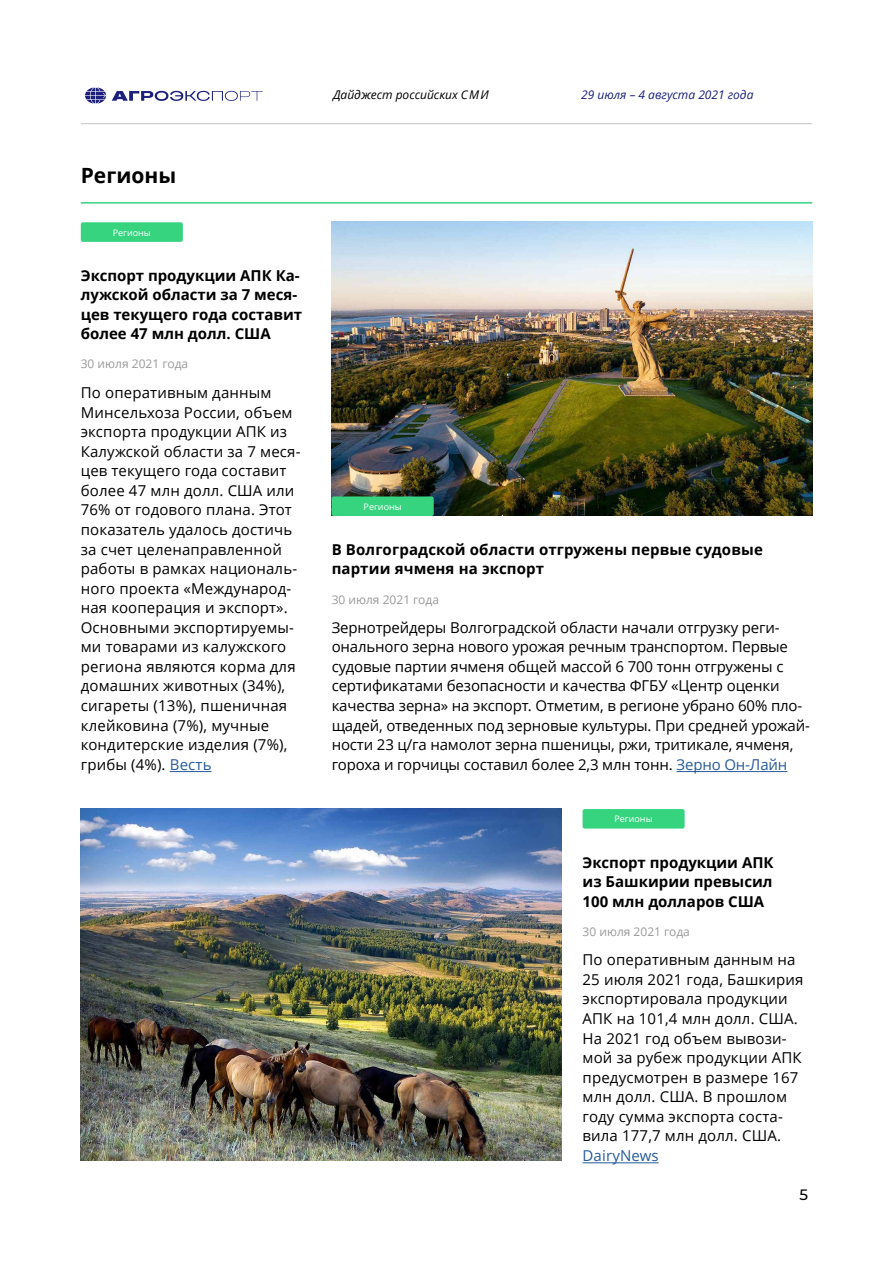
<style>
.page{position:relative;width:893px;height:1263px;background:#fff}
.page>*{position:absolute;margin:0;border:0;box-sizing:border-box;transform-origin:0 0}
.t1{font:700 21px "Open Sans";color:#000}
.t2{font:15px/19.5px "Open Sans";letter-spacing:.01em;color:#000}
.t3{font:15px/19.5px "Open Sans";letter-spacing:-.01em;color:#000}
.t4{font:700 15px/19.5px "Open Sans";color:#000}
.t5{font:15px "Open Sans";letter-spacing:.01em;color:#275b9b}
.t6{font:500 15px "Montserrat";color:#000}
.t7{font:12px "Open Sans";color:#999}
.t8{font:italic 12px "Open Sans";color:#1c217a}
.t9{font:italic 12px "Open Sans";color:#000}
.t10{font:9px "Open Sans";color:#fff}
.s1{color:#275b9b}
</style>
<div class="page">
<hr style="left:81px;top:123px;width:731px;height:1px;background:#c5c5c5">
<img style="left:332px;top:222px;width:480px;height:293px">
<hr style="left:81px;top:202px;width:731px;height:2px;background:#37d480">
<hr style="left:170px;top:771px;width:42px;height:1px;background:#275b9b">
<div style="left:81px;top:222px;width:102px;height:20px;background:#37d480;border-radius:2px"></div>
<hr style="left:676px;top:771px;width:111px;height:1px;background:#275b9b">
<div style="left:332px;top:496px;width:102px;height:20px;background:#37d480;border-radius:2px"></div>
<hr style="left:583px;top:1162px;width:76px;height:1px;background:#275b9b">
<div style="left:583px;top:809px;width:102px;height:19px;background:#37d480;border-radius:2px"></div>
<img style="left:81px;top:809px;width:480px;height:352px">
<svg style="left:112px;top:91px;width:151px;height:10px"></svg>
<svg style="left:85px;top:87px;width:21px;height:17px"></svg>
<h1 class="t1" style="left:81px;top:160px;width:97px">Регионы</h1>
<p class="t10" style="left:113px;top:226px;width:40px">Регионы</p>
<p class="t4" style="left:81px;top:265px;width:223px">Экспорт продукции АПК Ка&shy;лужской области за 7 меся&shy;цев текущего года составит более 47 млн долл. США</p>
<p class="t7" style="left:81px;top:355px;width:109px">30 июля 2021 года</p>
<p class="t2" style="left:81px;top:382px;width:221px">По оперативным данным<br>Минсельхоза России, объем экспорта продукции АПК из<br>Калужской области за 7 меся&shy;цев текущего года составит более 47 млн долл. США или<br>76% от годового плана. Этот показатель удалось достичь за счет целенаправленной работы в рамках националь&shy;ного проекта «Международ&shy;ная кооперация и экспорт».<br>Основными экспортируемы&shy;ми товарами из калужского региона являются корма для домашних животных (34%), сигареты (13%), пшеничная клейковина (7%), мучные кондитерские изделия (7%), грибы (4%). <span class="s1">Весть</span></p>
<p class="t9" style="left:333px;top:86px;width:157px">Дайджест российских СМИ</p>
<p class="t8" style="left:581px;top:86px;width:174px">29 июля – 4 августа 2021 года</p>
<p class="t10" style="left:364px;top:500px;width:40px">Регионы</p>
<p class="t4" style="left:332px;top:539px;width:433px">В Волгоградской области отгружены первые судовые партии ячменя на экспорт</p>
<p class="t7" style="left:332px;top:592px;width:109px">30 июля 2021 года</p>
<p class="t3" style="left:332px;top:617px;width:480px">Зернотрейдеры Волгоградской области начали отгрузку реги&shy;онального зерна нового урожая речным транспортом. Первые судовые партии ячменя общей массой 6 700 тонн отгружены с сертификатами безопасности и качества ФГБУ «Центр оценки качества зерна» на экспорт. Отметим, в регионе убрано 60% пло&shy;щадей, отведенных под зерновые культуры. При средней урожай&shy;ности 23 ц/га намолот зерна пшеницы, ржи, тритикале, ячменя, гороха и горчицы составил более 2,3 млн тонн. <span class="s1">Зерно Он-Лайн</span></p>
<p class="t10" style="left:614px;top:813px;width:40px">Регионы</p>
<p class="t4" style="left:583px;top:852px;width:193px;text-align:justify">Экспорт продукции АПК из Башкирии превысил 100 млн долларов США</p>
<p class="t7" style="left:583px;top:923px;width:109px">30 июля 2021 года</p>
<p class="t2" style="left:583px;top:950px;width:222px">По оперативным данным на<br>25 июля 2021 года, Башкирия экспортировала продукции<br>АПК на 101,4 млн долл. США.<br>На 2021 год объем вывози&shy;мой за рубеж продукции АПК предусмотрен в размере 167 млн долл. США. В прошлом году сумма экспорта соста&shy;вила 177,7 млн долл. США.</p>
<p class="t5" style="left:583px;top:1145px;width:78px">DairyNews</p>
<p class="t6" style="left:799px;top:1184px;width:10px">5</p>
</div>
